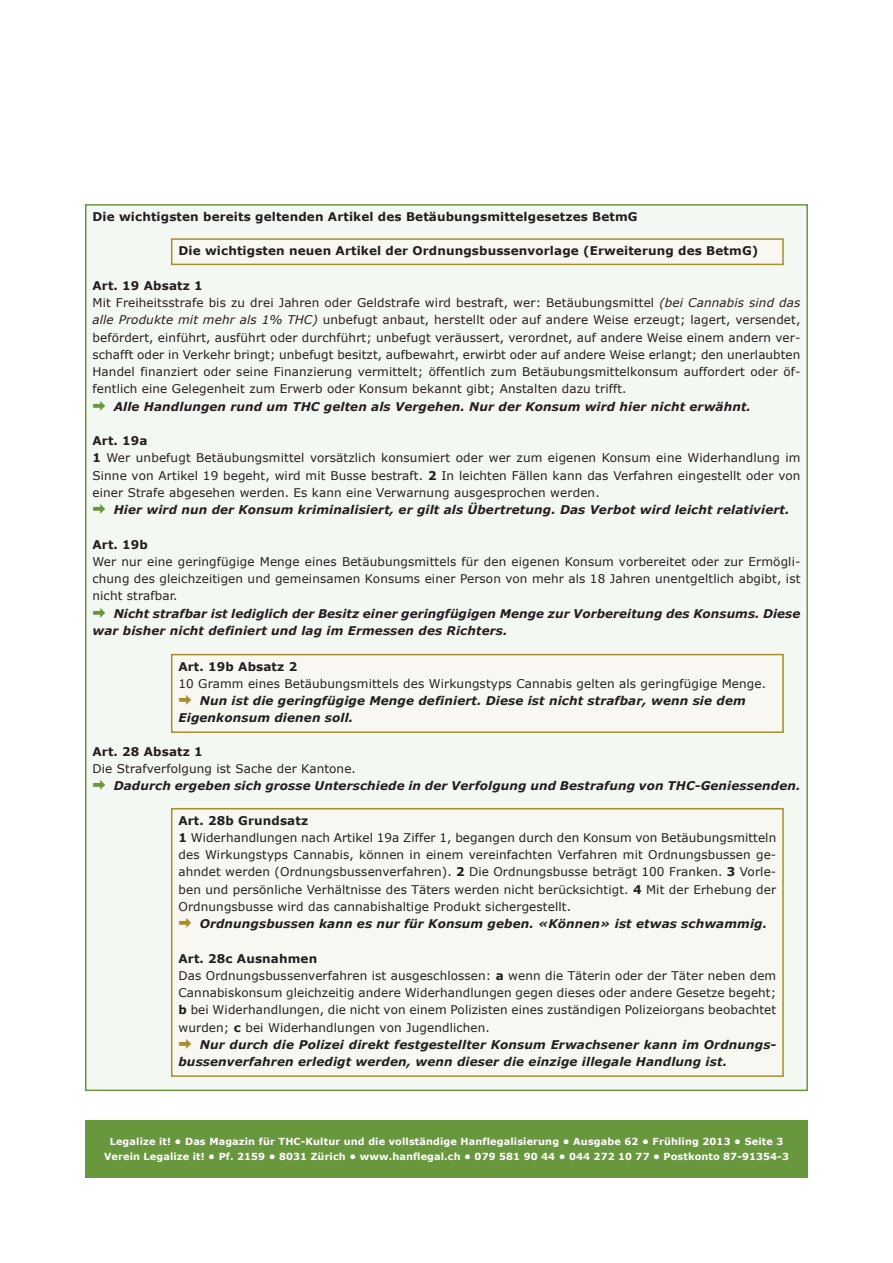
<style>
.page{position:relative;width:893px;height:1263px;background:#fff}
.page>*{position:absolute;margin:0;border:0;box-sizing:border-box;transform-origin:0 0}
.t1{font:12px/17.2px "Verdana";letter-spacing:.01em;color:#231f20}
.t2{font:italic 700 12px/17.2px "Verdana";letter-spacing:.01em;color:#231f20}
.t3{font:700 12px "Verdana";letter-spacing:.01em;color:#231f20}
.t4{font:700 9.75px/15.1px "Verdana";letter-spacing:.01em;color:#fff;text-align:center}
.s1{font-weight:700}
.s2{font-style:italic}
.s3{font-family:"Hira Kaku Pro W6";font-size:13.5px;color:#69973e}
.s4{font-weight:700;font-style:italic}
.s5{font-weight:400;font-style:normal}
.s6{font-family:"Hira Kaku Pro W6";font-weight:400;font-style:normal;font-size:13.5px;color:#a98e2b}
.s7{font-family:"Hira Kaku Pro W6";font-weight:400;font-style:normal;font-size:13.5px;color:#69973e}
.s8{font-family:"Hira Kaku Pro W6";font-size:13.5px;color:#a98e2b}
</style>
<div class="page">
<div style="left:85px;top:1121px;width:723px;height:57px;background:#69973e"></div>
<div style="left:86px;top:206px;width:720px;height:883px;background:#f4f8f2"></div>
<div style="left:172px;top:240px;width:610px;height:24px;background:#f9f7f1"></div>
<div style="left:171px;top:238px;width:613px;height:27px;border:2px solid #a98e2b"></div>
<div style="left:172px;top:655px;width:610px;height:76px;background:#f9f7f1"></div>
<div style="left:171px;top:654px;width:613px;height:79px;border:2px solid #a98e2b"></div>
<div style="left:172px;top:809px;width:610px;height:266px;background:#f9f7f1"></div>
<div style="left:171px;top:808px;width:613px;height:269px;border:2px solid #a98e2b"></div>
<p class="t3" style="left:92px;top:209px;width:547px">Die wichtigsten bereits geltenden Artikel des Betäubungsmittelgesetzes BetmG</p>
<p class="t3" style="left:178px;top:243px;width:581px">Die wichtigsten neuen Artikel der Ordnungsbussenvorlage (Erweiterung des BetmG)</p>
<p class="t1" style="left:92px;top:276px;width:710px"><span class="s1">Art. 19 Absatz 1<br></span>Mit Freiheitsstrafe bis zu drei Jahren oder Geldstrafe wird bestraft, wer: Betäubungsmittel <span class="s2">(bei Cannabis sind das alle Produkte mit mehr als 1% THC)</span> unbefugt anbaut, herstellt oder auf andere Weise erzeugt; lagert, versendet, befördert, einführt, ausführt oder durchführt; unbefugt veräussert, verordnet, auf andere Weise einem andern ver&shy;schafft oder in Verkehr bringt; unbefugt besitzt, aufbewahrt, erwirbt oder auf andere Weise erlangt; den unerlaubten Handel finanziert oder seine Finanzierung vermittelt; öffentlich zum Betäubungsmittelkonsum auffordert oder öf&shy;fentlich eine Gelegenheit zum Erwerb oder Konsum bekannt gibt; Anstalten dazu trifft.<br><span class="s3">➡</span> <span class="s4">Alle Handlungen rund um THC gelten als Vergehen. Nur der Konsum wird hier nicht erwähnt.</span></p>
<p class="t1" style="left:92px;top:432px;width:709px"><span class="s1">Art. 19a<br>1</span> Wer unbefugt Betäubungsmittel vorsätzlich konsumiert oder wer zum eigenen Konsum eine Widerhandlung im Sinne von Artikel 19 begeht, wird mit Busse bestraft. <span class="s1">2</span> In leichten Fällen kann das Verfahren eingestellt oder von einer Strafe abgesehen werden. Es kann eine Verwarnung ausgesprochen werden.<br><span class="s3">➡</span> <span class="s4">Hier wird nun der Konsum kriminalisiert, er gilt als Übertretung. Das Verbot wird leicht relativiert.</span></p>
<p class="t3" style="left:92px;top:536px;width:57px">Art. 19b</p>
<p class="t1" style="left:92px;top:552px;width:710px">Wer nur eine geringfügige Menge eines Betäubungsmittels für den eigenen Konsum vorbereitet oder zur Ermögli&shy;chung des gleichzeitigen und gemeinsamen Konsums einer Person von mehr als 18 Jahren unentgeltlich abgibt, ist nicht strafbar.<br><span class="s3">➡</span> <span class="s4">Nicht strafbar ist lediglich der Besitz einer geringfügigen Menge zur Vorbereitung des Konsums. Diese war bisher nicht definiert und lag im Ermessen des Richters.</span></p>
<p class="t3" style="left:178px;top:658px;width:120px">Art. 19b Absatz 2</p>
<p class="t2" style="left:178px;top:674px;width:589px"><span class="s5">10 Gramm eines Betäubungsmittels des Wirkungstyps Cannabis gelten als geringfügige Menge. </span><span class="s6">➡</span> Nun ist die geringfügige Menge definiert. Diese ist nicht strafbar, wenn sie dem<br>Eigenkonsum dienen soll.</p>
<p class="t3" style="left:92px;top:743px;width:112px">Art. 28 Absatz 1</p>
<p class="t2" style="left:92px;top:759px;width:709px"><span class="s5">Die Strafverfolgung ist Sache der Kantone.<br></span><span class="s7">➡</span> Dadurch ergeben sich grosse Unterschiede in der Verfolgung und Bestrafung von THC-Geniessenden.</p>
<p class="t1" style="left:178px;top:811px;width:599px"><span class="s1">Art. 28b Grundsatz<br>1</span> Widerhandlungen nach Artikel 19a Ziffer 1, begangen durch den Konsum von Betäubungsmitteln des Wirkungstyps Cannabis, können in einem vereinfachten Verfahren mit Ordnungsbussen ge&shy;ahndet werden (Ordnungsbussenverfahren). <span class="s1">2</span> Die Ordnungsbusse beträgt 100 Franken. <span class="s1">3</span> Vorle&shy;ben und persönliche Verhältnisse des Täters werden nicht berücksichtigt. <span class="s1">4</span> Mit der Erhebung der Ordnungsbusse wird das cannabishaltige Produkt sichergestellt.<br><span class="s8">➡</span> <span class="s4">Ordnungsbussen kann es nur für Konsum geben. «Können» ist etwas schwammig.</span></p>
<p class="t1" style="left:178px;top:949px;width:599px"><span class="s1">Art. 28c Ausnahmen<br></span>Das Ordnungsbussenverfahren ist ausgeschlossen: <span class="s1">a</span> wenn die Täterin oder der Täter neben dem Cannabiskonsum gleichzeitig andere Widerhandlungen gegen dieses oder andere Gesetze begeht; <span class="s1">b</span> bei Widerhandlungen, die nicht von einem Polizisten eines zuständigen Polizeiorgans beobachtet wurden; <span class="s1">c</span> bei Widerhandlungen von Jugendlichen.<br><span class="s8">➡</span> <span class="s4">Nur durch die Polizei direkt festgestellter Konsum Erwachsener kann im Ordnungs&shy;bussenverfahren erledigt werden, wenn dieser die einzige illegale Handlung ist.</span></p>
<p class="t4" style="left:104px;top:1133px;width:686px">Legalize it! • Das Magazin für THC-Kultur und die vollständige Hanflegalisierung • Ausgabe 62 • Frühling 2013 • Seite 3<br>Verein Legalize it! • Pf. 2159 • 8031 Zürich • www.hanflegal.ch • 079 581 90 44 • 044 272 10 77 • Postkonto 87-91354-3</p>
</div>
